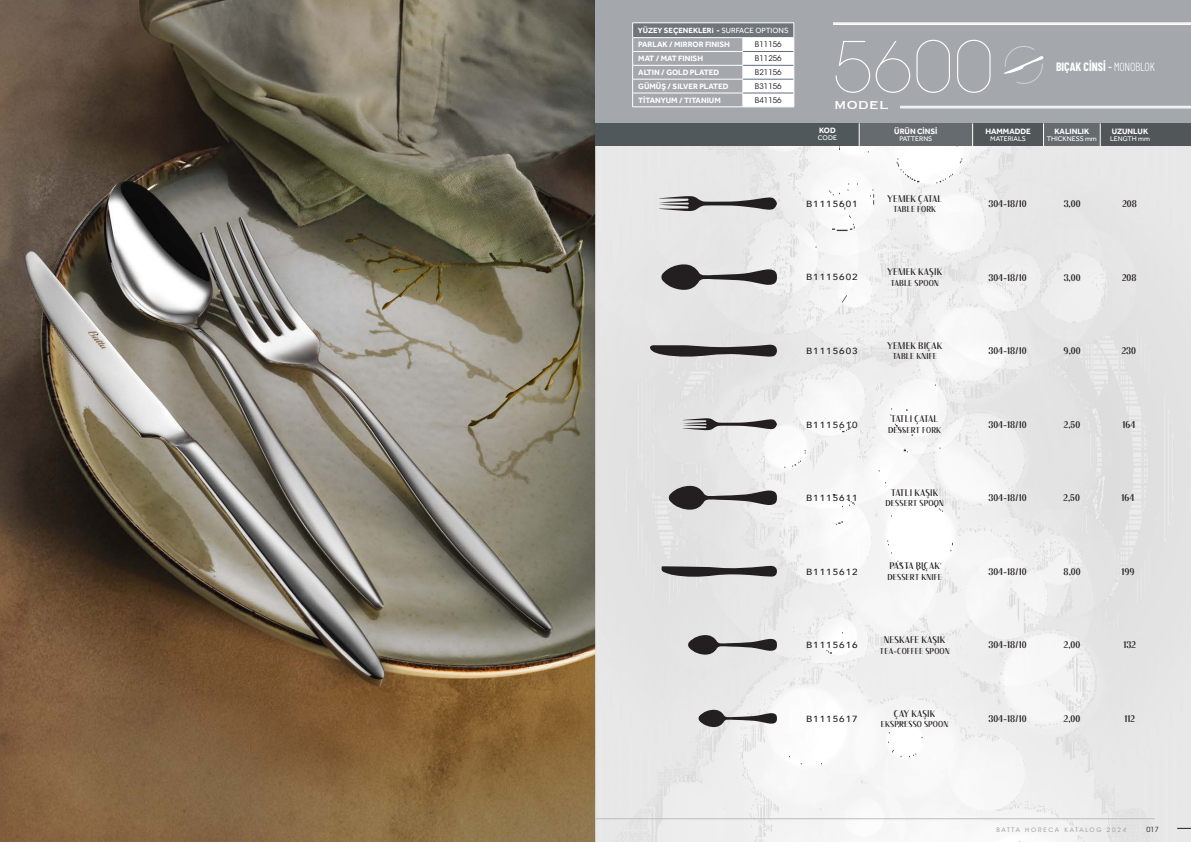
<style>
.page{position:relative;width:1191px;height:842px;background:#fff}
.page>*{position:absolute;margin:0;border:0;box-sizing:border-box;transform-origin:0 0}
.t1{font:100 67.7px "Kamerik 105";color:#fff}
.t2{font:18px "Copperplate";color:#fff}
.t3{font:700 11.8px "Barlow Condensed";color:#fff}
.t4{font:9.9px "Floane";color:#231f20}
.t5{font:9.9px "Floane";letter-spacing:-.04em;color:#231f20}
.t6{font:500 8.9px "Avenir";letter-spacing:.1em;color:#231f20;scale:1.11 1}
.t7{font:8.8px "Floane";letter-spacing:.01em;color:#231f20}
.t8{font:700 8px "Effra";color:#fff}
.t9{font:700 7.8px "Effra";color:#fff}
.t10{font:7.8px "ITC Avant Garde Std";color:#231f20}
.t11{font:7px "Effra";color:#fff}
.t12{font:7px "ITC Avant Garde Std";color:#231f20}
.t13{font:6px "ITC Avant Garde Std";letter-spacing:.3em;color:#979697}
.s1{font-weight:400}
.s2{font-weight:500}
.s3{font-weight:300}
</style>
<div class="page">
<img style="left:0;top:0;width:595px;height:842px">
<img style="left:595px;top:146px;width:596px;height:696px">
<svg style="left:1177px;top:828px;width:14px;height:1px"></svg>
<hr style="left:595px;top:818px;width:559px;height:1px;background:#bcbdc0">
<div style="left:595px;top:0;width:596px;height:123px;background:#a4a7ac"></div>
<hr style="left:833px;top:23px;width:358px;height:1px;background:#fff">
<hr style="left:833px;top:24px;width:358px;height:1px;background:#fff">
<div style="left:632px;top:23px;width:162px;height:15px;background:#6f757a"></div>
<hr style="left:632px;top:51px;width:110px;height:1px;background:#fff">
<hr style="left:632px;top:65px;width:110px;height:1px;background:#fff">
<hr style="left:632px;top:79px;width:110px;height:1px;background:#fff">
<hr style="left:632px;top:93px;width:110px;height:1px;background:#fff">
<hr style="left:633px;top:37px;width:110px;height:1px;background:#fff">
<hr style="left:632px;top:23px;width:111px;height:1px;background:#fff">
<svg style="left:632px;top:23px;width:1px;height:84px"></svg>
<svg style="left:742px;top:23px;width:52px;height:84px"></svg>
<hr style="left:632px;top:107px;width:111px;height:1px;background:#fff">
<hr style="left:743px;top:107px;width:51px;height:1px;background:#fff">
<div style="left:595px;top:123px;width:264px;height:23px;background:#51585b"></div>
<div style="left:859px;top:123px;width:113px;height:23px;background:#666b70"></div>
<div style="left:972px;top:123px;width:71px;height:23px;background:#515659"></div>
<div style="left:1043px;top:123px;width:57px;height:23px;background:#666b70"></div>
<div style="left:1100px;top:123px;width:91px;height:23px;background:#515659"></div>
<svg style="left:858px;top:123px;width:1px;height:23px"></svg>
<svg style="left:972px;top:123px;width:1px;height:23px"></svg>
<svg style="left:1043px;top:123px;width:1px;height:23px"></svg>
<svg style="left:1099px;top:123px;width:1px;height:23px"></svg>
<svg style="left:649px;top:345px;width:128px;height:12px;background:#514e4f"></svg>
<svg style="left:661px;top:263px;width:116px;height:28px;background:#959394"></svg>
<svg style="left:656px;top:196px;width:121px;height:15px;background:#929090"></svg>
<svg style="left:661px;top:566px;width:116px;height:11px"></svg>
<svg style="left:669px;top:485px;width:108px;height:26px;background:#939192"></svg>
<svg style="left:680px;top:418px;width:97px;height:12px"></svg>
<svg style="left:688px;top:634px;width:89px;height:22px;background:#969494"></svg>
<svg style="left:698px;top:709px;width:79px;height:19px"></svg>
<hr style="left:900px;top:108px;width:291px;height:1px;background:#fff">
<hr style="left:900px;top:107px;width:291px;height:1px;background:#fff">
<hr style="left:900px;top:106px;width:291px;height:1px;background:#fff">
<svg style="left:1004px;top:46px;width:39px;height:38px"></svg>
<p class="t9" style="left:638px;top:25px;width:152px">YÜZEY SEÇENEKLERi - <span class="s1">SURFACE OPTIONS</span></p>
<p class="t8" style="left:638px;top:40px;width:93px">PARLAK / MIRROR FINISH</p>
<p class="t10" style="left:755px;top:40px;width:28px">B11156</p>
<p class="t8" style="left:638px;top:54px;width:66px">MAT / MAT FINISH</p>
<p class="t10" style="left:755px;top:54px;width:28px">B11256</p>
<p class="t8" style="left:638px;top:67px;width:82px">ALTIN / GOLD PLATED</p>
<p class="t10" style="left:755px;top:68px;width:28px">B21156</p>
<p class="t8" style="left:638px;top:81px;width:92px">GÜMÜŞ / SILVER PLATED</p>
<p class="t10" style="left:755px;top:81px;width:28px">B31156</p>
<p class="t8" style="left:638px;top:95px;width:84px">TİTANYUM / TITANIUM</p>
<p class="t10" style="left:755px;top:95px;width:28px">B41156</p>
<p class="t1" style="left:833px;top:29px;width:163px">5600</p>
<p class="t2" style="left:834px;top:93px;width:57px">model</p>
<p class="t8" style="left:819px;top:125px;width:18px">KOD</p>
<p class="t11" style="left:818px;top:133px;width:21px">CODE</p>
<p class="t8" style="left:894px;top:126px;width:45px">ÜRÜN CİNSİ</p>
<p class="t11" style="left:899px;top:134px;width:34px">PATTERNS</p>
<p class="t8" style="left:985px;top:126px;width:47px">HAMMADDE</p>
<p class="t11" style="left:990px;top:134px;width:37px">MATERIALS</p>
<p class="t3" style="left:1056px;top:58px;width:100px">BIÇAK CİNSİ <span class="s2">-</span> <span class="s3">MONOBLOK</span></p>
<p class="t8" style="left:1054px;top:126px;width:36px">KALINLIK</p>
<p class="t11" style="left:1046px;top:134px;width:52px">THICKNESS mm</p>
<p class="t8" style="left:1111px;top:126px;width:38px">UZUNLUK</p>
<p class="t11" style="left:1110px;top:134px;width:41px">LENGTH mm</p>
<p class="t4" style="left:887px;top:190px;width:56px">YEMEK ÇATAL</p>
<p class="t7" style="left:893px;top:202px;width:44px">TABLE FORK</p>
<p class="t6" style="left:806px;top:196px;width:48px">B1115601</p>
<p class="t4" style="left:988px;top:195px;width:40px">304-18/10</p>
<p class="t4" style="left:1063px;top:195px;width:18px">3,00</p>
<p class="t4" style="left:1122px;top:195px;width:16px">208</p>
<p class="t4" style="left:887px;top:264px;width:57px">YEMEK KAŞIK</p>
<p class="t7" style="left:890px;top:275px;width:50px">TABLE SPOON</p>
<p class="t6" style="left:806px;top:270px;width:48px">B1115602</p>
<p class="t4" style="left:988px;top:269px;width:40px">304-18/10</p>
<p class="t4" style="left:1063px;top:269px;width:18px">3,00</p>
<p class="t4" style="left:1122px;top:269px;width:16px">208</p>
<p class="t4" style="left:887px;top:337px;width:57px">YEMEK BIÇAK</p>
<p class="t7" style="left:892px;top:349px;width:46px">TABLE KNIFE</p>
<p class="t6" style="left:806px;top:343px;width:48px">B1115603</p>
<p class="t4" style="left:988px;top:342px;width:40px">304-18/10</p>
<p class="t4" style="left:1063px;top:342px;width:18px">9,00</p>
<p class="t4" style="left:1121px;top:342px;width:16px">230</p>
<p class="t5" style="left:891px;top:411px;width:49px">TATLI ÇATAL</p>
<p class="t7" style="left:888px;top:423px;width:54px">DESSERT FORK</p>
<p class="t6" style="left:806px;top:417px;width:48px">B1115610</p>
<p class="t4" style="left:988px;top:416px;width:40px">304-18/10</p>
<p class="t4" style="left:1064px;top:416px;width:18px">2,50</p>
<p class="t4" style="left:1122px;top:416px;width:14px">164</p>
<p class="t6" style="left:806px;top:490px;width:48px">B1115611</p>
<p class="t4" style="left:891px;top:484px;width:49px">TATLI KAŞIK</p>
<p class="t7" style="left:885px;top:496px;width:60px">DESSERT SPOON</p>
<p class="t4" style="left:988px;top:490px;width:40px">304-18/10</p>
<p class="t4" style="left:1063px;top:490px;width:18px">2,50</p>
<p class="t4" style="left:1121px;top:490px;width:14px">164</p>
<p class="t4" style="left:889px;top:558px;width:52px">PASTA BIÇAK</p>
<p class="t7" style="left:887px;top:570px;width:56px">DESSERT KNIFE</p>
<p class="t6" style="left:806px;top:564px;width:48px">B1115612</p>
<p class="t4" style="left:988px;top:563px;width:40px">304-18/10</p>
<p class="t4" style="left:1063px;top:563px;width:19px">8,00</p>
<p class="t4" style="left:1121px;top:563px;width:15px">199</p>
<p class="t4" style="left:884px;top:631px;width:63px">NESKAFE KAŞIK</p>
<p class="t7" style="left:879px;top:643px;width:72px">TEA-COFFEE SPOON</p>
<p class="t6" style="left:806px;top:637px;width:48px">B1115616</p>
<p class="t4" style="left:988px;top:637px;width:40px">304-18/10</p>
<p class="t4" style="left:1064px;top:637px;width:18px">2,00</p>
<p class="t4" style="left:1123px;top:637px;width:14px">132</p>
<p class="t4" style="left:894px;top:705px;width:43px">ÇAY KAŞIK</p>
<p class="t7" style="left:881px;top:717px;width:69px">EKSPRESSO SPOON</p>
<p class="t6" style="left:806px;top:711px;width:48px">B1115617</p>
<p class="t4" style="left:988px;top:710px;width:40px">304-18/10</p>
<p class="t4" style="left:1064px;top:710px;width:18px">2,00</p>
<p class="t4" style="left:1124px;top:710px;width:12px">112</p>
<p class="t13" style="left:996px;top:826px;width:131px">BATTA HORECA KATALOG 2024</p>
<p class="t12" style="left:1146px;top:825px;width:14px">017</p>
</div>
